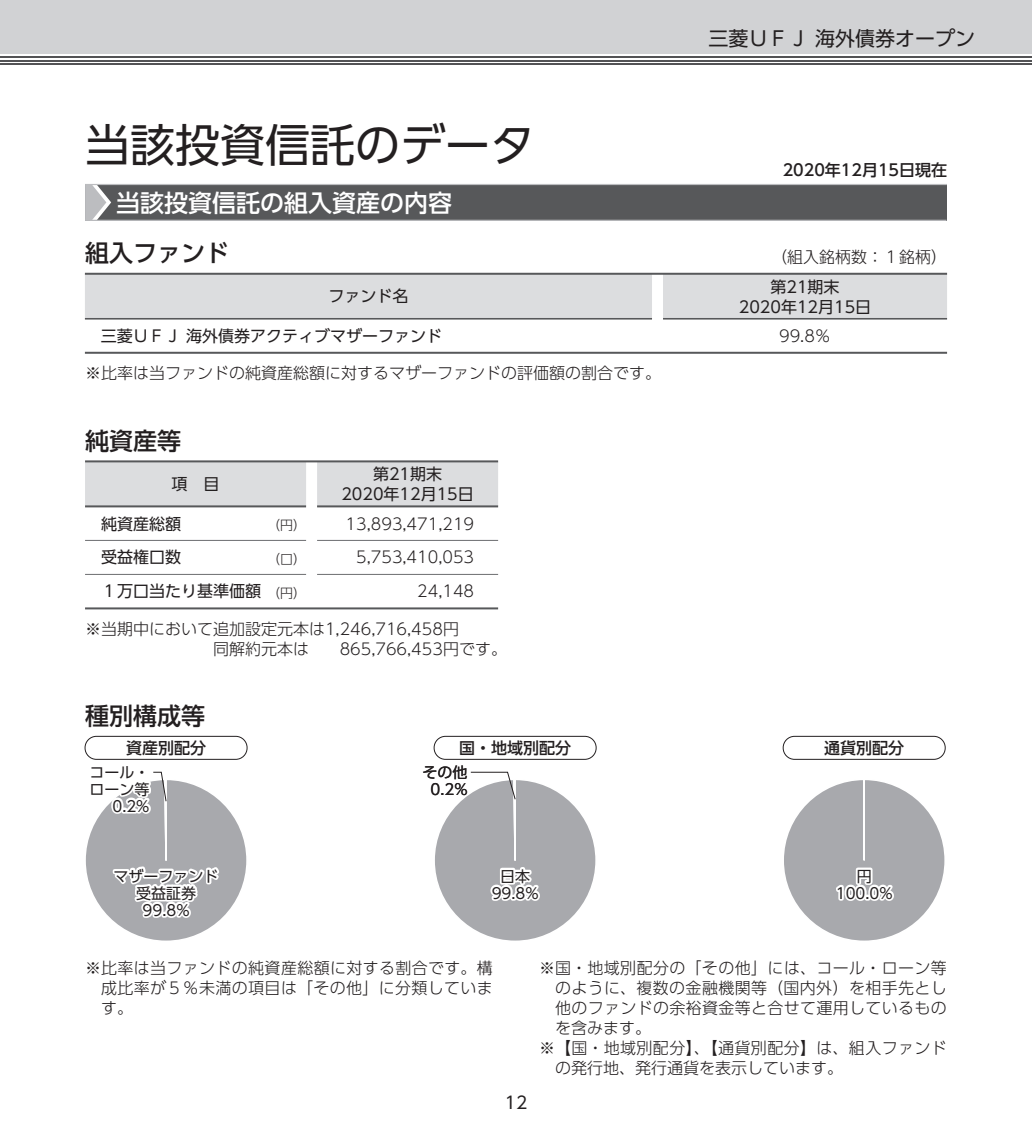
<style>
.page{position:relative;width:1032px;height:1134px;background:#fff}
.page>*{position:absolute;margin:0;border:0;box-sizing:border-box;transform-origin:0 0}
.t1{font:45px "UD Shin Go Pro Regular 90 msp RKSJ H";color:#231f20}
.t2{font:24px "UD Shin Go Pro Medium 90 msp RKSJ H";color:#231f20}
.t3{font:24px "UD Shin Go Pro Medium 90 msp RKSJ H";color:#fff}
.t4{font:20px "UD Shin Go Pro Regular 90 msp RKSJ H";color:#231f20}
.t5{font:17px "UD Shin Go Pro Regular 90 msp RKSJ H";color:#231f20}
.t6{font:16px/20px "UD Shin Go Pro Light 90 msp RKSJ H";color:#231f20;text-align:justify}
.t7{font:16px/20px "UD Shin Go Pro Regular 90 msp RKSJ H";color:#231f20;text-align:center}
.t8{font:16px "UD Shin Go Pro Light 90 msp RKSJ H";letter-spacing:.025em;color:#231f20}
.t9{font:16px "UD Shin Go Pro Medium 90 msp RKSJ H";color:#231f20}
.t10{font:16px "UD Shin Go Pro Light 90 msp RKSJ H";letter-spacing:.02em;color:#231f20}
.t11{font:15px/17px "UD Shin Go Pro Regular 90 msp RKSJ H";color:#231f20;text-align:center}
.t12{font:13px "UD Shin Go Pro Light 90 msp RKSJ H";color:#231f20}
.s1{font-family:"UD Shin Go Pro Light 90 msp RKSJ H";font-size:13px}
</style>
<div class="page">
<div style="left:0;top:0;width:1032px;height:54px;background:#d1d2d4"></div>
<hr style="left:0;top:63px;width:1032px;height:2px;background:#535355">
<hr style="left:0;top:60px;width:1032px;height:1px;background:#535355">
<hr style="left:0;top:56px;width:1032px;height:2px;background:#535355">
<div style="left:85px;top:184px;width:862px;height:36px;background:#57585a"></div>
<hr style="left:85px;top:220px;width:861px;height:1px;background:#bcbdc0">
<hr style="left:85px;top:184px;width:862px;height:1px;background:#bcbdc0">
<svg style="left:85px;top:185px;width:26px;height:35px"></svg>
<div style="left:85px;top:462px;width:413px;height:44px;background:#dcdddf"></div>
<hr style="left:85px;top:460px;width:413px;height:2px;background:#57585a">
<hr style="left:85px;top:505px;width:221px;height:2px;background:#57585a">
<hr style="left:85px;top:607px;width:413px;height:2px;background:#57585a">
<hr style="left:317px;top:505px;width:181px;height:2px;background:#57585a">
<hr style="left:85px;top:540px;width:221px;height:1px;background:#6c6d70">
<hr style="left:317px;top:540px;width:181px;height:1px;background:#6c6d70">
<hr style="left:85px;top:574px;width:221px;height:1px;background:#6c6d70">
<hr style="left:317px;top:574px;width:181px;height:1px;background:#6c6d70">
<div style="left:85px;top:275px;width:862px;height:43px;background:#dcdddf"></div>
<hr style="left:85px;top:273px;width:862px;height:2px;background:#57585a">
<hr style="left:85px;top:352px;width:862px;height:2px;background:#57585a">
<hr style="left:85px;top:318px;width:567px;height:2px;background:#57585a">
<hr style="left:663px;top:318px;width:284px;height:2px;background:#57585a">
<div style="left:85px;top:779px;width:162px;height:162px;background:#a8a9ad;border-radius:50%"></div>
<svg style="left:86px;top:771px;width:136px;height:170px"></svg>
<div style="left:85px;top:736px;width:162px;height:24px;border:1px solid #231f20;border-radius:11px"></div>
<div style="left:434px;top:779px;width:162px;height:162px;background:#a8a9ad;border-radius:50%"></div>
<svg style="left:470px;top:771px;width:74px;height:170px"></svg>
<div style="left:434px;top:736px;width:162px;height:24px;border:1px solid #231f20;border-radius:11px"></div>
<div style="left:783px;top:779px;width:162px;height:162px;background:#a8a9ad;border-radius:50%"></div>
<svg style="left:836px;top:885px;width:10px;height:16px"></svg>
<div style="left:844px;top:885px;width:13px;height:16px;border:4px solid #fff;border-radius:50%"></div>
<div style="left:846px;top:886px;width:9px;height:14px;border:4px solid #fff;border-radius:50%"></div>
<svg style="left:854px;top:867px;width:40px;height:34px"></svg>
<div style="left:783px;top:736px;width:162px;height:24px;border:1px solid #231f20;border-radius:11px"></div>
<h1 class="t1" style="left:85px;top:128px;width:452px">当該投資信託のデータ</h1>
<h2 class="t3" style="left:116px;top:193px;width:338px">当該投資信託の組入資産の内容</h2>
<p class="t4" style="left:708px;top:31px;width:268px">三菱ＵＦＪ 海外債券オープン</p>
<p class="t9" style="left:783px;top:164px;width:166px">2020年12月15日現在</p>
<h2 class="t2" style="left:85px;top:244px;width:146px">組入ファンド</h2>
<p class="t6" style="left:771px;top:249px;width:177px">（組入銘柄数：１銘柄）</p>
<p class="t7" style="left:328px;top:289px;width:81px">ファンド名</p>
<p class="t7" style="left:739px;top:279px;width:134px">第21期末<br>2020年12月15日</p>
<p class="t7" style="left:101px;top:328px;width:343px">三菱ＵＦＪ 海外債券アクティブマザーファンド</p>
<p class="t6" style="left:779px;top:328px;width:53px">99.8％</p>
<p class="t6" style="left:85px;top:365px;width:577px">※比率は当ファンドの純資産総額に対するマザーファンドの評価額の割合です。</p>
<h2 class="t2" style="left:85px;top:431px;width:98px">純資産等</h2>
<p class="t7" style="left:172px;top:476px;width:49px">項　目</p>
<p class="t7" style="left:341px;top:466px;width:134px">第21期末<br>2020年12月15日</p>
<p class="t7" style="left:101px;top:516px;width:81px">純資産総額</p>
<p class="t12" style="left:267px;top:520px;width:40px">（円）</p>
<p class="t6" style="left:346px;top:516px;width:130px">13,893,471,219</p>
<p class="t7" style="left:101px;top:550px;width:81px">受益権口数</p>
<p class="t12" style="left:267px;top:554px;width:40px">（口）</p>
<p class="t6" style="left:356px;top:550px;width:119px">5,753,410,053</p>
<p class="t7" style="left:101px;top:583px;width:206px">１万口当たり基準価額<span class="s1">（円）</span></p>
<p class="t6" style="left:417px;top:583px;width:58px">24,148</p>
<p class="t6" style="left:213px;top:621px;width:295px;text-indent:-128px">※当期中において追加設定元本は1,246,716,458円<br>同解約元本は　 865,766,453円です。</p>
<h2 class="t2" style="left:85px;top:707px;width:122px">種別構成等</h2>
<p class="t9" style="left:126px;top:742px;width:81px">資産別配分</p>
<p class="t9" style="left:459px;top:742px;width:113px">国・地域別配分</p>
<p class="t9" style="left:824px;top:742px;width:81px">通貨別配分</p>
<p class="t11" style="left:89px;top:765px;width:62px;text-align:right">コール・ローン等<br>0.2%</p>
<p class="t11" style="left:422px;top:765px;width:46px">その他<br>0.2%</p>
<p class="t11" style="left:114px;top:869px;width:106px">マザーファンド受益証券<br>99.8%</p>
<p class="t11" style="left:492px;top:869px;width:48px">日本<br>99.8%</p>
<p class="t11" style="left:836px;top:869px;width:58px">円<br>100.0%</p>
<p class="t6" style="left:101px;top:960px;width:393px;text-indent:-16px">※ 比率は当ファンドの純資産総額に対する割合です。構成比率が５％未満の項目は「その他」に分類しています。</p>
<p class="t8" style="left:539px;top:962px;width:409px">※ 国・地域別配分の「その他」には、コール・ローン等</p>
<p class="t8" style="left:555px;top:982px;width:393px">のように、複数の金融機関等（国内外）を相手先とし</p>
<p class="t10" style="left:555px;top:1002px;width:393px">他のファンドの余裕資金等と合せて運用しているもの</p>
<p class="t6" style="left:555px;top:1020px;width:97px">を含みます。</p>
<p class="t8" style="left:539px;top:1042px;width:409px">※ 【国・地域別配分】、【通貨別配分】は、組入ファンド</p>
<p class="t6" style="left:555px;top:1060px;width:289px">の発行地、発行通貨を表示しています。</p>
<p class="t5" style="left:505px;top:1096px;width:24px">12</p>
</div>
